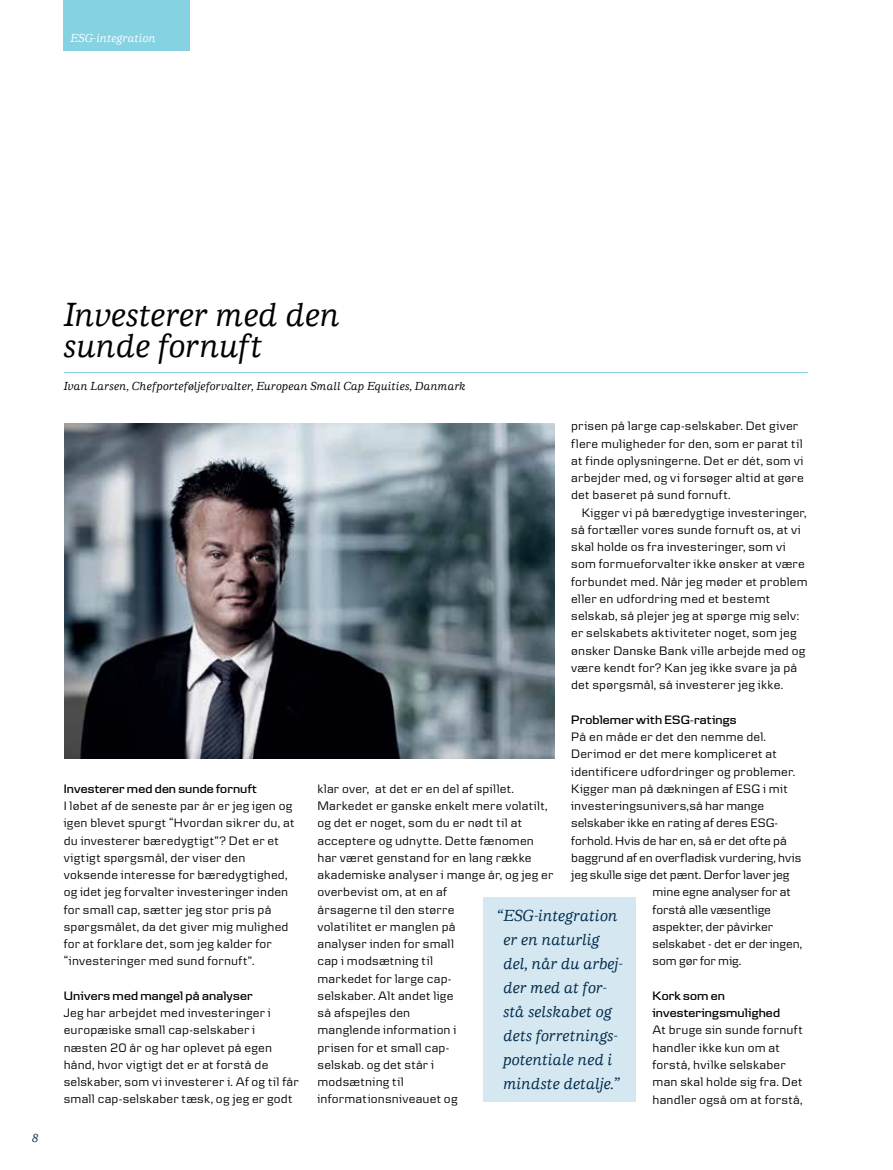
<style>
.page{position:relative;width:893px;height:1170px;background:#fff}
.page>*{position:absolute;margin:0;border:0;box-sizing:border-box;transform-origin:0 0}
.t1{font:italic 500 34.5px/31.5px "Danske Human";color:#000}
.t2{font:italic 500 16.5px/24px "Danske Human";letter-spacing:.005em;color:#002a4b}
.t3{font:12.75px/17.2px "Danske Text";letter-spacing:.015em;color:#000}
.t4{font:12.75px "Danske Text";letter-spacing:-.005em;color:#000}
.t5{font:600 12.75px/17.2px "Danske Headline";letter-spacing:.01em;color:#000}
.t6{font:italic 500 12px "Danske Human";letter-spacing:.015em;color:#000}
.t7{font:italic 500 12px "Danske Human";letter-spacing:.015em;color:#fff}
.t8{font:italic 500 12px "Danske Human";color:#002a4b}
</style>
<div class="page">
<div style="left:483px;top:897px;width:152px;height:205px;background:#d5e7f0"></div>
<img style="left:65px;top:423px;width:489px;height:335px">
<div style="left:63px;top:0;width:127px;height:50px;background:#84d2e2"></div>
<hr style="left:64px;top:372px;width:744px;height:1px;background:#84d2e2">
<p class="t7" style="left:71px;top:32px;width:87px">ESG-integration</p>
<p class="t8" style="left:32px;top:1131px;width:8px">8</p>
<h1 class="t1" style="left:64px;top:299px;width:278px">Investerer med den sunde fornuft</h1>
<p class="t6" style="left:64px;top:380px;width:403px">Ivan Larsen, Chefporteføljeforvalter, European Small Cap Equities, Danmark</p>
<p class="t5" style="left:64px;top:779px;width:195px">Investerer med den sunde fornuft</p>
<p class="t3" style="left:64px;top:796px;width:232px">I løbet af de seneste par år er jeg igen og igen blevet spurgt “Hvordan sikrer du, at du investerer bæredygtigt”? Det er et vigtigt spørgsmål, der viser den voksende interesse for bæredygtighed, og idet jeg forvalter investeringer inden for small cap, sætter jeg stor pris på spørgsmålet, da det giver mig mulighed for at forklare det, som jeg kalder for “investeringer med sund fornuft”.</p>
<p class="t5" style="left:64px;top:986px;width:190px">Univers med mangel på analyser</p>
<p class="t3" style="left:64px;top:1003px;width:236px">Jeg har arbejdet med investeringer i europæiske small cap-selskaber i næsten 20 år og har oplevet på egen hånd, hvor vigtigt det er at forstå de selskaber, som vi investerer i. Af og til får small cap-selskaber tæsk, og jeg er godt</p>
<p class="t3" style="left:571px;top:417px;width:234px">prisen på large cap-selskaber. Det giver flere muligheder for den, som er parat til at finde oplysningerne. Det er dét, som vi arbejder med, og vi forsøger altid at gøre det baseret på sund fornuft.</p>
<p class="t3" style="left:571px;top:503px;width:238px;text-indent:11px">Kigger vi på bæredygtige investeringer, så fortæller vores sunde fornuft os, at vi skal holde os fra investeringer, som vi som formueforvalter ikke ønsker at være forbundet med. Når jeg møder et problem eller en udfordring med et bestemt selskab, så plejer jeg at spørge mig selv: er selskabets aktiviteter noget, som jeg ønsker Danske Bank ville arbejde med og være kendt for? Kan jeg ikke svare ja på det spørgsmål, så investerer jeg ikke.</p>
<p class="t5" style="left:571px;top:710px;width:167px">Problemer with ESG-ratings</p>
<p class="t3" style="left:571px;top:727px;width:196px">På en måde er det den nemme del.</p>
<p class="t3" style="left:571px;top:745px;width:207px">Derimod er det mere kompliceret at</p>
<p class="t3" style="left:571px;top:762px;width:225px">identificere udfordringer og problemer.</p>
<p class="t3" style="left:571px;top:779px;width:218px">Kigger man på dækningen af ESG i mit</p>
<p class="t3" style="left:571px;top:796px;width:194px">investeringsunivers,så har mange</p>
<p class="t4" style="left:571px;top:815px;width:208px">selskaber ikke en rating af deres ESG-</p>
<p class="t4" style="left:571px;top:832px;width:217px">forhold. Hvis de har en, så er det ofte på</p>
<p class="t4" style="left:571px;top:850px;width:232px">baggrund af en overfladisk vurdering, hvis</p>
<p class="t4" style="left:571px;top:867px;width:220px">jeg skulle sige det pænt. Derfor laver jeg</p>
<p class="t4" style="left:652px;top:884px;width:140px">mine egne analyser for at</p>
<p class="t3" style="left:652px;top:900px;width:120px">forstå alle væsentlige</p>
<p class="t4" style="left:652px;top:919px;width:122px">aspekter, der påvirker</p>
<p class="t4" style="left:652px;top:936px;width:151px">selskabet - det er der ingen,</p>
<p class="t4" style="left:652px;top:953px;width:90px">som gør for mig.</p>
<p class="t5" style="left:652px;top:986px;width:129px">Kork som en investeringsmulighed</p>
<p class="t3" style="left:652px;top:1021px;width:152px">At bruge sin sunde fornuft handler ikke kun om at forstå, hvilke selskaber man skal holde sig fra. Det handler også om at forstå,</p>
<p class="t3" style="left:317px;top:779px;width:237px">klar over, at det er en del af spillet.<br>Markedet er ganske enkelt mere volatilt, og det er noget, som du er nødt til at acceptere og udnytte. Dette fænomen har været genstand for en lang række akademiske analyser i mange år, og jeg er overbevist om, at en af<br>årsagerne til den større<br>volatilitet er manglen på<br>analyser inden for small<br>cap i modsætning til<br>markedet for large cap-<br>selskaber. Alt andet lige<br>så afspejles den<br>manglende information i<br>prisen for et small cap-<br>selskab. og det står i<br>modsætning til<br>informationsniveauet og</p>
<p class="t2" style="left:503px;top:904px;width:121px;text-indent:-7px">“ESG-integration er en naturlig del, når du arbej&shy;der med at for&shy;stå selskabet og dets forretnings&shy;potentiale ned i mindste detalje.”</p>
</div>
